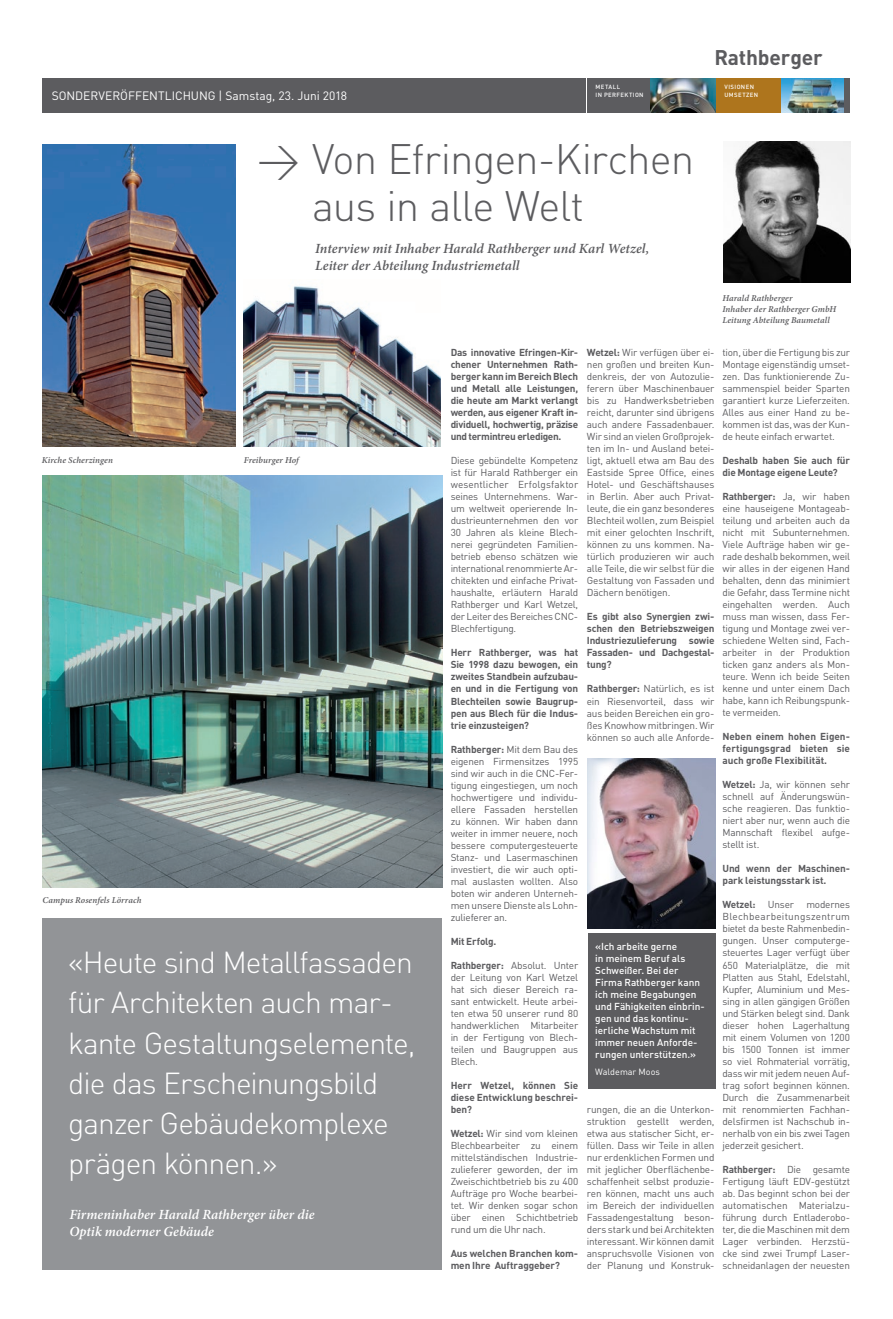
<style>
.page{position:relative;width:893px;height:1319px;background:#fff}
.page>*{position:absolute;margin:0;border:0;box-sizing:border-box;transform-origin:0 0}
.t1{font:300 42px/47px "DIN";letter-spacing:-.025em;color:#5c5c5f}
.t2{font:300 30px/40px "DIN";letter-spacing:-.035em;color:#fff}
.t3{font:700 21px "DIN";letter-spacing:-.01em;color:#5c5c5f}
.t4{font:italic 600 14px/16.8px "Minion Pro";color:#5c5c5f}
.t5{font:italic 600 14px/16.8px "Minion Pro";color:#fff}
.t6{font:12px "DIN";letter-spacing:-.005em;color:#fff}
.t7{font:10px/12px "DIN";letter-spacing:-.02em;color:#5c5c5f;text-align:justify}
.t8{font:700 10px/12px "DIN";letter-spacing:-.015em;color:#5c5c5f;text-align:justify}
.t9{font:10px/12px "DIN Medium Alternate";letter-spacing:-.005em;color:#fff}
.t10{font:italic 600 9px/11px "Minion Pro";letter-spacing:.01em;color:#5c5c5f}
.t11{font:9px "DIN";color:#fff}
.t12{font:500 6px/8px "DIN";letter-spacing:.07em;color:#fff}
.s1{font-weight:700}
</style>
<div class="page">
<img style="left:43px;top:145px;width:192px;height:301px">
<img style="left:43px;top:475px;width:399px;height:412px">
<div style="left:43px;top:918px;width:399px;height:351px;background:#929497"></div>
<img style="left:244px;top:286px;width:196px;height:160px">
<div style="left:588px;top:932px;width:127px;height:156px;background:#5c5c5f"></div>
<img style="left:588px;top:758px;width:127px;height:170px">
<img style="left:723px;top:141px;width:127px;height:141px">
<div style="left:587px;top:78px;width:65px;height:34px;background:#5c5c5f"></div>
<div style="left:43px;top:78px;width:543px;height:34px;background:#5c5c5f"></div>
<img style="left:780px;top:78px;width:64px;height:34px">
<img style="left:651px;top:78px;width:64px;height:34px">
<div style="left:716px;top:78px;width:64px;height:34px;background:#ae751d"></div>
<div style="left:844px;top:78px;width:6px;height:34px;background:#5c5c5f"></div>
<p class="t6" style="left:52px;top:88px;width:297px">SONDERVERÖFFENTLICHUNG | Samstag, 23. Juni 2018</p>
<h3 class="t3" style="left:714px;top:44px;width:110px">Rathberger</h3>
<p class="t12" style="left:596px;top:82px;width:50px">METALL<br>IN PERFEKTION</p>
<p class="t12" style="left:724px;top:82px;width:35px">VISIONEN<br>UMSETZEN</p>
<h1 class="t1" style="left:312px;top:135px;width:384px;text-indent:-55px">&gt; Von Efringen-Kirchen aus in alle Welt</h1>
<h3 class="t4" style="left:315px;top:240px;width:336px">Interview mit Inhaber Harald Rathberger und Karl Wetzel,<br>Leiter der Abteilung Industriemetall</h3>
<p class="t10" style="left:722px;top:292px;width:116px">Harald Rathberger<br>Inhaber der Rathberger GmbH<br>Leitung Abteilung Baumetall</p>
<p class="t10" style="left:42px;top:454px;width:73px">Kirche Scherzingen</p>
<p class="t10" style="left:244px;top:454px;width:56px">Freiburger Hof</p>
<p class="t10" style="left:43px;top:894px;width:100px">Campus Rosenfels Lörrach</p>
<h2 class="t2" style="left:68px;top:942px;width:349px">«Heute sind Metallfassaden für Architekten auch mar&shy;kante Gestaltungselemente, die das Erscheinungsbild ganzer Gebäudekomplexe prägen können.»</h2>
<h3 class="t5" style="left:69px;top:1205px;width:246px">Firmeninhaber Harald Rathberger über die<br>Optik moderner Gebäude</h3>
<p class="t8" style="left:451px;top:346px;width:129px">Das innovative Efringen-Kir&shy;chener Unternehmen Rath&shy;berger kann im Bereich Blech und Metall alle Leistungen, die heute am Markt verlangt werden, aus eigener Kraft in&shy;dividuell, hochwertig, präzise und termintreu erledigen.</p>
<p class="t7" style="left:451px;top:454px;width:129px">Diese gebündelte Kompetenz ist für Harald Rathberger ein wesentlicher Erfolgsfaktor seines Unternehmens. War&shy;um weltweit operierende In&shy;dustrieunternehmen den vor 30 Jahren als kleine Blech&shy;nerei gegründeten Familien&shy;betrieb ebenso schätzen wie international renommierte Ar&shy;chitekten und einfache Privat&shy;haushalte, erläutern Harald Rathberger und Karl Wetzel, der Leiter des Bereiches CNC-Blechfertigung.</p>
<p class="t8" style="left:451px;top:646px;width:129px">Herr Rathberger, was hat Sie 1998 dazu bewogen, ein zweites Standbein aufzubau&shy;en und in die Fertigung von Blechteilen sowie Baugrup&shy;pen aus Blech für die Indus&shy;trie einzusteigen?</p>
<p class="t7" style="left:451px;top:742px;width:129px"><span class="s1">Rathberger:</span> Mit dem Bau des eigenen Firmensitzes 1995 sind wir auch in die CNC-Fer&shy;tigung eingestiegen, um noch hochwertigere und individu&shy;ellere Fassaden herstellen zu können. Wir haben dann weiter in immer neuere, noch bessere computergesteuerte Stanz- und Lasermaschinen investiert, die wir auch opti&shy;mal auslasten wollten. Also boten wir anderen Unterneh&shy;men unsere Dienste als Lohn&shy;zulieferer an.</p>
<p class="t8" style="left:451px;top:934px;width:47px">Mit Erfolg.</p>
<p class="t7" style="left:451px;top:958px;width:129px"><span class="s1">Rathberger:</span> Absolut. Unter der Leitung von Karl Wetzel hat sich dieser Bereich ra&shy;sant entwickelt. Heute arbei&shy;ten etwa 50 unserer rund 80 handwerklichen Mitarbeiter in der Fertigung von Blech&shy;teilen und Baugruppen aus Blech.</p>
<p class="t8" style="left:451px;top:1078px;width:129px">Herr Wetzel, können Sie diese Entwicklung beschrei&shy;ben?</p>
<p class="t7" style="left:451px;top:1126px;width:129px"><span class="s1">Wetzel:</span> Wir sind vom kleinen Blechbearbeiter zu einem mittelständischen Industrie&shy;zulieferer geworden, der im Zweischichtbetrieb bis zu 400<br>Aufträge pro Woche bearbei&shy;tet. Wir denken sogar schon über einen Schichtbetrieb rund um die Uhr nach.</p>
<p class="t8" style="left:451px;top:1246px;width:129px">Aus welchen Branchen kom&shy;men Ihre Auftraggeber?</p>
<p class="t7" style="left:722px;top:346px;width:129px">tion, über die Fertigung bis zur Montage eigenständig umset&shy;zen. Das funktionierende Zu&shy;sammenspiel beider Sparten garantiert kurze Lieferzeiten.<br>Alles aus einer Hand zu be&shy;kommen ist das, was der Kun&shy;de heute einfach erwartet.</p>
<p class="t8" style="left:722px;top:454px;width:129px">Deshalb haben Sie auch für die Montage eigene Leute?</p>
<p class="t7" style="left:722px;top:490px;width:129px"><span class="s1">Rathberger:</span> Ja, wir haben eine hauseigene Montageab&shy;teilung und arbeiten auch da nicht mit Subunternehmen.<br>Viele Aufträge haben wir ge&shy;rade deshalb bekommen, weil wir alles in der eigenen Hand behalten, denn das minimiert die Gefahr, dass Termine nicht eingehalten werden. Auch muss man wissen, dass Fer&shy;tigung und Montage zwei ver&shy;schiedene Welten sind, Fach&shy;arbeiter in der Produktion ticken ganz anders als Mon&shy;teure. Wenn ich beide Seiten kenne und unter einem Dach habe, kann ich Reibungspunk&shy;te vermeiden.</p>
<p class="t8" style="left:722px;top:730px;width:129px">Neben einem hohen Eigen&shy;fertigungsgrad bieten sie auch große Flexibilität.</p>
<p class="t7" style="left:722px;top:778px;width:129px"><span class="s1">Wetzel:</span> Ja, wir können sehr schnell auf Änderungswün&shy;sche reagieren. Das funktio&shy;niert aber nur, wenn auch die Mannschaft flexibel aufge&shy;stellt ist.</p>
<p class="t8" style="left:722px;top:862px;width:129px">Und wenn der Maschinen&shy;park leistungsstark ist.</p>
<p class="t7" style="left:722px;top:898px;width:129px"><span class="s1">Wetzel:</span> Unser modernes Blechbearbeitungszentrum bietet da beste Rahmenbedin&shy;gungen. Unser computerge&shy;steuertes Lager verfügt über 650 Materialplätze, die mit Platten aus Stahl, Edelstahl, Kupfer, Aluminium und Mes&shy;sing in allen gängigen Größen und Stärken belegt sind. Dank dieser hohen Lagerhaltung mit einem Volumen von 1200 bis 1500 Tonnen ist immer so viel Rohmaterial vorrätig, dass wir mit jedem neuen Auf&shy;trag sofort beginnen können.<br>Durch die Zusammenarbeit mit renommierten Fachhan&shy;delsfirmen ist Nachschub in&shy;nerhalb von ein bis zwei Tagen jederzeit gesichert.</p>
<p class="t7" style="left:722px;top:1162px;width:129px"><span class="s1">Rathberger:</span> Die gesamte Fertigung läuft EDV-gestützt ab. Das beginnt schon bei der automatischen Materialzu&shy;führung durch Entladerobo&shy;ter, die die Maschinen mit dem Lager verbinden. Herzstü&shy;cke sind zwei Trumpf Laser&shy;schneidanlagen der neuesten</p>
<p class="t7" style="left:587px;top:346px;width:129px"><span class="s1">Wetzel:</span> Wir verfügen über ei&shy;nen großen und breiten Kun&shy;denkreis, der von Autozulie&shy;ferern über Maschinenbauer bis zu Handwerksbetrieben reicht, darunter sind übrigens auch andere Fassadenbauer.<br>Wir sind an vielen Großprojek&shy;ten im In- und Ausland betei&shy;ligt, aktuell etwa am Bau des Eastside Spree Office, eines Hotel- und Geschäftshauses in Berlin. Aber auch Privat&shy;leute, die ein ganz besonderes Blechteil wollen, zum Beispiel mit einer gelochten Inschrift, können zu uns kommen. Na&shy;türlich produzieren wir auch alle Teile, die wir selbst für die Gestaltung von Fassaden und Dächern benötigen.</p>
<p class="t8" style="left:587px;top:610px;width:129px">Es gibt also Synergien zwi&shy;schen den Betriebszweigen Industriezulieferung sowie Fassaden- und Dachgestal&shy;tung?</p>
<p class="t7" style="left:587px;top:682px;width:129px"><span class="s1">Rathberger:</span> Natürlich, es ist ein Riesenvorteil, dass wir aus beiden Bereichen ein gro&shy;ßes Knowhow mitbringen. Wir können so auch alle Anforde-</p>
<p class="t9" style="left:595px;top:940px;width:111px">«Ich arbeite gerne<br>in meinem Beruf als<br>Schweißer. Bei der<br>Firma Rathberger kann ich meine Begabungen und Fähigkeiten einbrin&shy;gen und das kontinu&shy;ierliche Wachstum mit immer neuen Anforde&shy;rungen unterstützen.»</p>
<p class="t11" style="left:595px;top:1065px;width:66px">Waldemar Moos</p>
<p class="t7" style="left:587px;top:1102px;width:129px">rungen, die an die Unterkon&shy;struktion gestellt werden, etwa aus statischer Sicht, er&shy;füllen. Dass wir Teile in allen nur erdenklichen Formen und mit jeglicher Oberflächenbe&shy;schaffenheit selbst produzie&shy;ren können, macht uns auch im Bereich der individuellen Fassadengestaltung beson&shy;ders stark und bei Architekten interessant. Wir können damit anspruchsvolle Visionen von der Planung und Konstruk-</p>
</div>
